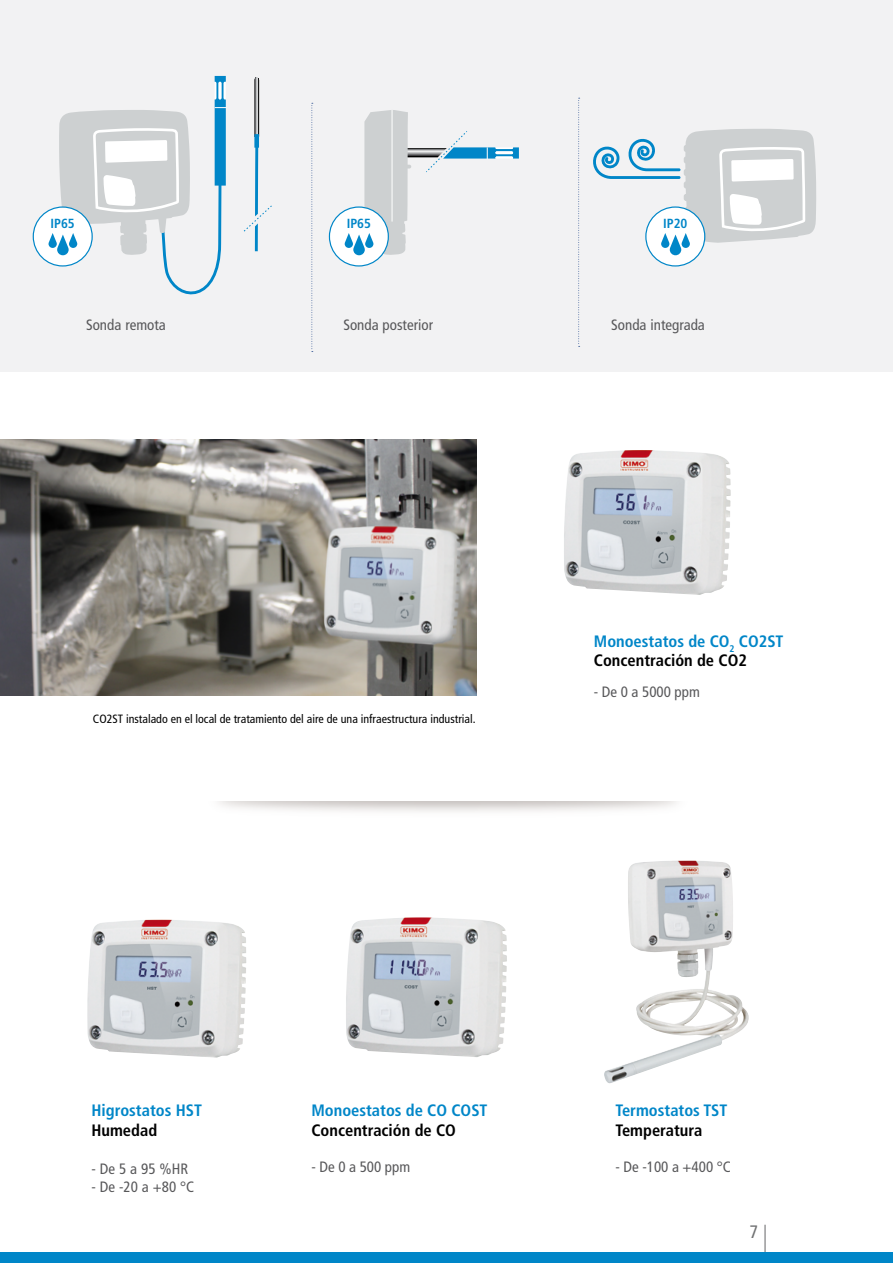
<style>
.page{position:relative;width:893px;height:1263px;background:#fff}
.page>*{position:absolute;margin:0;border:0;box-sizing:border-box;transform-origin:0 0}
.t1{font:condensed 18px "Frutiger LT Std";color:#707172}
.t2{font:700 condensed 16.5px/19.8px "Frutiger LT Std";color:#0086c8}
.t3{font:700 condensed 16.5px "Frutiger LT Std";color:#000}
.t4{font:condensed 15px "Frutiger LT Std";color:#58585a}
.t5{font:700 condensed 13.2px "Frutiger LT Std";color:#0086c8}
.t6{font:condensed 12px "Frutiger LT Std";color:#000}
.s1{color:#000}
</style>
<div class="page">
<img style="left:564px;top:450px;width:167px;height:145px">
<div style="left:0;top:0;width:893px;height:371px;background:#f2f2f3"></div>
<svg style="left:311px;top:103px;width:2px;height:249px"></svg>
<svg style="left:578px;top:98px;width:2px;height:249px"></svg>
<hr style="left:254px;top:78px;width:1px;height:59px;background:#000">
<svg style="left:243px;top:134px;width:29px;height:117px"></svg>
<div style="left:646px;top:207px;width:59px;height:59px;background:#fff;border-radius:50%"></div>
<svg style="left:593px;top:129px;width:223px;height:126px"></svg>
<div style="left:33px;top:207px;width:59px;height:59px;background:#fff;border-radius:50%"></div>
<svg style="left:49px;top:76px;width:177px;height:219px"></svg>
<img style="left:0;top:439px;width:476px;height:257px">
<img style="left:346px;top:917px;width:161px;height:140px">
<img style="left:87px;top:919px;width:159px;height:139px">
<img style="left:604px;top:860px;width:145px;height:223px">
<hr style="left:765px;top:1225px;width:1px;height:38px;background:#646567">
<div style="left:0;top:1252px;width:893px;height:11px;background:#0086c8"></div>
<div style="left:329px;top:207px;width:59px;height:59px;background:#fff;border-radius:50%"></div>
<svg style="left:345px;top:110px;width:174px;height:145px"></svg>
<p class="t5" style="left:51px;top:216px;width:26px">IP65</p>
<p class="t5" style="left:663px;top:216px;width:26px">IP20</p>
<p class="t5" style="left:347px;top:216px;width:26px">IP65</p>
<p class="t4" style="left:86px;top:316px;width:81px">Sonda remota</p>
<p class="t4" style="left:343px;top:316px;width:91px">Sonda posterior</p>
<p class="t4" style="left:611px;top:316px;width:95px">Sonda integrada</p>
<p class="t6" style="left:93px;top:712px;width:382px">CO2ST instalado en el local de tratamiento del aire de una infraestructura industrial.</p>
<p class="t2" style="left:594px;top:631px;width:191px">Monoestatos de CO<sub>2</sub> CO2ST<br><span class="s1">Concentración de CO2</span></p>
<p class="t4" style="left:594px;top:683px;width:107px">- De 0 a 5000 ppm</p>
<p class="t2" style="left:91px;top:1100px;width:112px">Higrostatos HST</p>
<p class="t3" style="left:91px;top:1120px;width:67px">Humedad</p>
<p class="t4" style="left:91px;top:1160px;width:98px">- De 5 a 95 %HR</p>
<p class="t4" style="left:91px;top:1178px;width:104px">- De -20 a +80 °C</p>
<p class="t2" style="left:311px;top:1100px;width:178px">Monoestatos de CO COST</p>
<p class="t3" style="left:311px;top:1120px;width:146px">Concentración de CO</p>
<p class="t4" style="left:311px;top:1158px;width:100px">- De 0 a 500 ppm</p>
<p class="t2" style="left:615px;top:1100px;width:113px">Termostatos TST</p>
<p class="t3" style="left:615px;top:1120px;width:88px">Temperatura</p>
<p class="t4" style="left:615px;top:1158px;width:117px">- De -100 a +400 °C</p>
<p class="t1" style="left:749px;top:1221px;width:10px">7</p>
</div>
